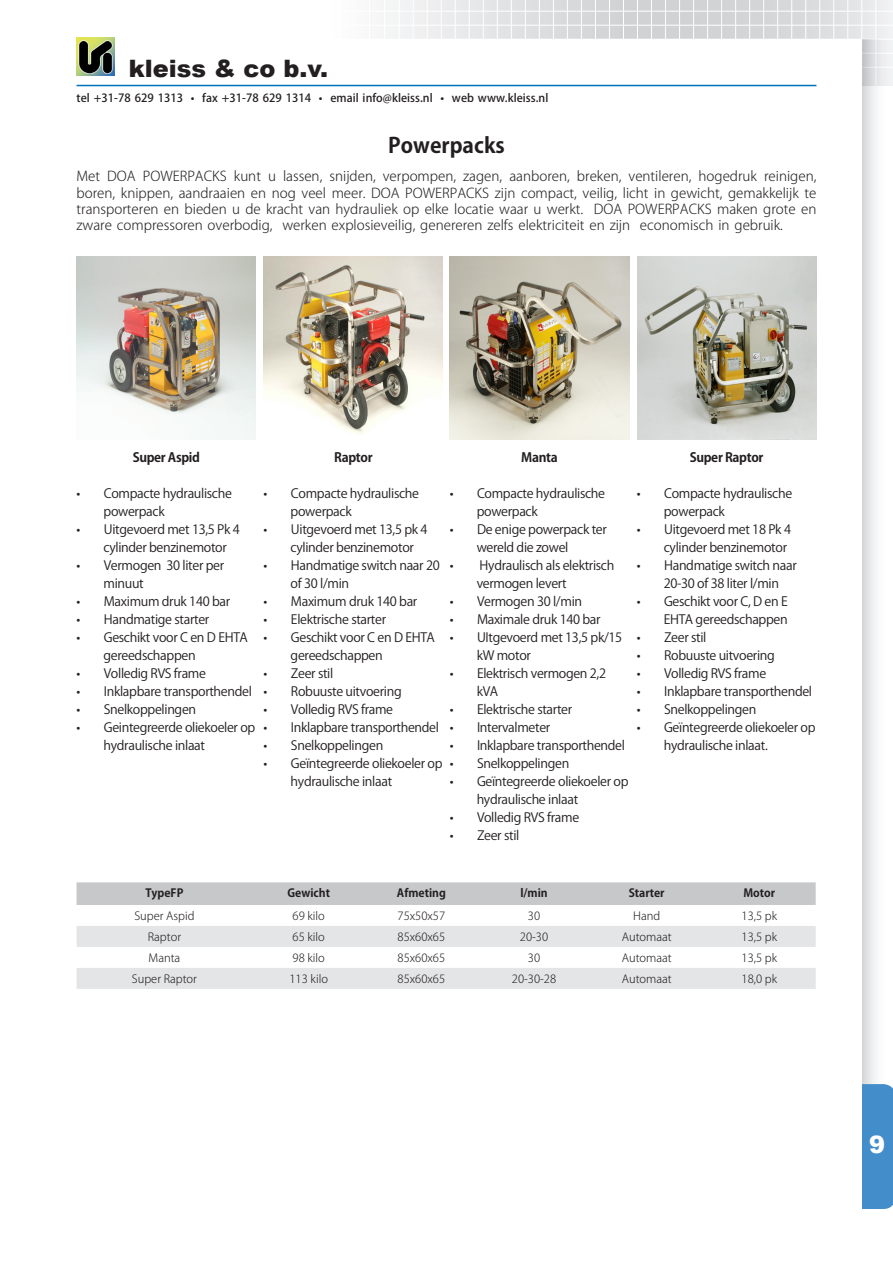
<style>
.page{position:relative;width:893px;height:1263px;background:#fff}
.page>*{position:absolute;margin:0;border:0;box-sizing:border-box;transform-origin:0 0}
.t1{font:900 24px "Arial";color:#231f20}
.t2{font:900 24px "Arial";color:#fff}
.t3{font:700 21px "Koz Go Pro";color:#231f20}
.Paragraph_Style_1__K{font:300 13.5px/16.2px "Koz Go Pro";color:#231f20;text-align:justify}
.t4{font:12.75px/18px "Koz Go Pro";letter-spacing:-.025em;color:#231f20}
.t5{font:700 12.75px "Koz Go Pro";letter-spacing:-.025em;color:#231f20}
.t6{font:300 11.25px "Koz Go Pro";color:#231f20}
.t7{font:500 11.25px "Koz Go Pro";letter-spacing:.005em;color:#231f20}
.t8{font:700 11.25px "Koz Go Pro";color:#231f20}
</style>
<div class="page">
<svg style="left:389px;top:0;width:504px;height:86px;background:#dedfe0"></svg>
<hr style="left:875px;top:0;width:1px;height:86px;background:#fff">
<hr style="left:861px;top:0;width:1px;height:81px;background:#fff">
<hr style="left:847px;top:0;width:1px;height:81px;background:#fff">
<hr style="left:833px;top:0;width:1px;height:81px;background:#fff">
<hr style="left:819px;top:0;width:1px;height:81px;background:#fff">
<hr style="left:805px;top:0;width:1px;height:81px;background:#fff">
<hr style="left:791px;top:0;width:1px;height:81px;background:#fff">
<hr style="left:777px;top:0;width:1px;height:81px;background:#fff">
<hr style="left:763px;top:0;width:1px;height:81px;background:#fff">
<hr style="left:749px;top:0;width:1px;height:81px;background:#fff">
<hr style="left:735px;top:0;width:1px;height:81px;background:#fff">
<hr style="left:721px;top:0;width:1px;height:81px;background:#fff">
<hr style="left:707px;top:0;width:1px;height:81px;background:#fff">
<hr style="left:693px;top:0;width:1px;height:81px;background:#fff">
<hr style="left:679px;top:0;width:1px;height:81px;background:#fff">
<hr style="left:665px;top:0;width:1px;height:81px;background:#fff">
<hr style="left:651px;top:0;width:1px;height:81px;background:#fff">
<hr style="left:637px;top:0;width:1px;height:81px;background:#fff">
<hr style="left:623px;top:0;width:1px;height:81px;background:#fff">
<hr style="left:609px;top:0;width:1px;height:81px;background:#fff">
<hr style="left:595px;top:0;width:1px;height:81px;background:#fff">
<hr style="left:581px;top:0;width:1px;height:81px;background:#fff">
<hr style="left:567px;top:0;width:1px;height:81px;background:#fff">
<hr style="left:553px;top:0;width:1px;height:81px;background:#fff">
<hr style="left:539px;top:0;width:1px;height:81px;background:#fff">
<hr style="left:525px;top:0;width:1px;height:73px;background:#fff">
<hr style="left:511px;top:0;width:1px;height:73px;background:#fff">
<hr style="left:497px;top:0;width:1px;height:73px;background:#fff">
<hr style="left:483px;top:0;width:1px;height:73px;background:#fff">
<hr style="left:469px;top:0;width:1px;height:73px;background:#fff">
<hr style="left:455px;top:0;width:1px;height:73px;background:#fff">
<hr style="left:441px;top:0;width:1px;height:73px;background:#fff">
<hr style="left:427px;top:0;width:1px;height:73px;background:#fff">
<hr style="left:413px;top:0;width:1px;height:73px;background:#fff">
<hr style="left:399px;top:0;width:1px;height:73px;background:#fff">
<hr style="left:73px;top:67px;width:820px;height:1px;background:#fff">
<hr style="left:73px;top:53px;width:820px;height:1px;background:#fff">
<hr style="left:73px;top:39px;width:820px;height:1px;background:#fff">
<hr style="left:73px;top:25px;width:820px;height:1px;background:#fff">
<hr style="left:73px;top:11px;width:820px;height:1px;background:#fff">
<svg style="left:861px;top:40px;width:27px;height:1044px"></svg>
<div style="left:862px;top:1084px;width:31px;height:125px;background:#448dcb"></div>
<div style="left:64px;top:39px;width:797px;height:1224px;background:#fff"></div>
<img style="left:77px;top:38px;width:38px;height:38px">
<hr style="left:77px;top:85px;width:739px;height:1px;background:#0072bc">
<img style="left:77px;top:256px;width:179px;height:183px">
<img style="left:450px;top:256px;width:179px;height:183px">
<img style="left:637px;top:256px;width:179px;height:183px">
<img style="left:264px;top:256px;width:179px;height:178px">
<div style="left:77px;top:882px;width:739px;height:23px;background:#c7c8ca"></div>
<svg style="left:77px;top:926px;width:739px;height:63px;fill:#e4e5e7"></svg>
<h1 class="t1" style="left:129px;top:51px;width:201px">kleiss &amp; co b.v.</h1>
<p class="t7" style="left:77px;top:91px;width:473px">tel +31-78 629 1313 • fax +31-78 629 1314 • email info@kleiss.nl • web www.kleiss.nl</p>
<p class="t3" style="left:388px;top:132px;width:118px">Powerpacks</p>
<p class="Paragraph_Style_1__K" style="left:77px;top:168px;width:741px">Met DOA POWERPACKS kunt u lassen, snijden, verpompen, zagen, aanboren, breken, ventileren, hogedruk reinigen, boren, knippen, aandraaien en nog veel meer. DOA POWERPACKS zijn compact, veilig, licht in gewicht, gemakkelijk te transporteren en bieden u de kracht van hydrauliek op elke locatie waar u werkt. DOA POWERPACKS maken grote en zware compressoren overbodig, werken explosieveilig, genereren zelfs elektriciteit en zijn economisch in gebruik.</p>
<p class="t5" style="left:133px;top:449px;width:69px">Super Aspid</p>
<p class="t4" style="left:104px;top:485px;width:130px;text-indent:-27px">• Compacte hydraulische powerpack</p>
<p class="t4" style="left:104px;top:521px;width:138px;text-indent:-27px">• Uitgevoerd met 13,5 Pk 4 cylinder benzinemotor</p>
<p class="t4" style="left:104px;top:557px;width:122px;text-indent:-27px">• Vermogen 30 liter per minuut</p>
<p class="t4" style="left:77px;top:593px;width:155px">• Maximum druk 140 bar</p>
<p class="t4" style="left:77px;top:611px;width:134px">• Handmatige starter</p>
<p class="t4" style="left:104px;top:629px;width:146px;text-indent:-27px">• Geschikt voor C en D EHTA gereedschappen</p>
<p class="t4" style="left:77px;top:665px;width:131px">• Volledig RVS frame</p>
<p class="t4" style="left:77px;top:683px;width:177px">• Inklapbare transporthendel</p>
<p class="t4" style="left:77px;top:701px;width:121px">• Snelkoppelingen</p>
<p class="t4" style="left:104px;top:719px;width:153px;text-indent:-27px">• Geintegreerde oliekoeler op hydraulische inlaat</p>
<p class="t5" style="left:334px;top:449px;width:40px">Raptor</p>
<p class="t4" style="left:291px;top:485px;width:130px;text-indent:-27px">• Compacte hydraulische powerpack</p>
<p class="t4" style="left:291px;top:521px;width:138px;text-indent:-27px">• Uitgevoerd met 13,5 pk 4 cylinder benzinemotor</p>
<p class="t4" style="left:291px;top:557px;width:151px;text-indent:-27px">• Handmatige switch naar 20 of 30 l/min</p>
<p class="t4" style="left:264px;top:593px;width:155px">• Maximum druk 140 bar</p>
<p class="t4" style="left:264px;top:611px;width:124px">• Elektrische starter</p>
<p class="t4" style="left:291px;top:629px;width:146px;text-indent:-27px">• Geschikt voor C en D EHTA gereedschappen</p>
<p class="t4" style="left:264px;top:665px;width:71px">• Zeer stil</p>
<p class="t4" style="left:264px;top:683px;width:140px">• Robuuste uitvoering</p>
<p class="t4" style="left:264px;top:701px;width:131px">• Volledig RVS frame</p>
<p class="t4" style="left:264px;top:719px;width:177px">• Inklapbare transporthendel</p>
<p class="t4" style="left:264px;top:737px;width:121px">• Snelkoppelingen</p>
<p class="t4" style="left:291px;top:755px;width:153px;text-indent:-27px">• Geïntegreerde oliekoeler op hydraulische inlaat</p>
<p class="t5" style="left:521px;top:449px;width:38px">Manta</p>
<p class="t4" style="left:477px;top:485px;width:130px;text-indent:-27px">• Compacte hydraulische powerpack</p>
<p class="t4" style="left:477px;top:521px;width:132px;text-indent:-27px">• De enige powerpack ter wereld die zowel</p>
<p class="t4" style="left:477px;top:557px;width:139px;text-indent:-27px">• Hydraulisch als elektrisch vermogen levert</p>
<p class="t4" style="left:450px;top:593px;width:134px">• Vermogen 30 l/min</p>
<p class="t4" style="left:450px;top:611px;width:152px">• Maximale druk 140 bar</p>
<p class="t4" style="left:477px;top:629px;width:147px;text-indent:-27px">• UItgevoerd met 13,5 pk/15 kW motor</p>
<p class="t4" style="left:477px;top:665px;width:131px;text-indent:-27px">• Elektrisch vermogen 2,2 kVA</p>
<p class="t4" style="left:450px;top:701px;width:124px">• Elektrische starter</p>
<p class="t4" style="left:450px;top:719px;width:102px">• Intervalmeter</p>
<p class="t4" style="left:450px;top:737px;width:177px">• Inklapbare transporthendel</p>
<p class="t4" style="left:450px;top:755px;width:121px">• Snelkoppelingen</p>
<p class="t4" style="left:477px;top:773px;width:153px;text-indent:-27px">• Geïntegreerde oliekoeler op hydraulische inlaat</p>
<p class="t4" style="left:450px;top:809px;width:131px">• Volledig RVS frame</p>
<p class="t4" style="left:450px;top:827px;width:71px">• Zeer stil</p>
<p class="t5" style="left:690px;top:449px;width:75px">Super Raptor</p>
<p class="t4" style="left:664px;top:485px;width:130px;text-indent:-27px">• Compacte hydraulische powerpack</p>
<p class="t4" style="left:664px;top:521px;width:129px;text-indent:-27px">• Uitgevoerd met 18 Pk 4 cylinder benzinemotor</p>
<p class="t4" style="left:664px;top:557px;width:134px;text-indent:-27px">• Handmatige switch naar<br>20-30 of 38 liter l/min</p>
<p class="t4" style="left:637px;top:593px;width:152px;text-align:right">• Geschikt voor C, D en E<br>EHTA gereedschappen</p>
<p class="t4" style="left:637px;top:629px;width:71px">• Zeer stil</p>
<p class="t4" style="left:637px;top:647px;width:140px">• Robuuste uitvoering</p>
<p class="t4" style="left:637px;top:665px;width:131px">• Volledig RVS frame</p>
<p class="t4" style="left:637px;top:683px;width:177px">• Inklapbare transporthendel</p>
<p class="t4" style="left:637px;top:701px;width:121px">• Snelkoppelingen</p>
<p class="t4" style="left:664px;top:719px;width:153px;text-indent:-27px">• Geïntegreerde oliekoeler op hydraulische inlaat.</p>
<p class="t8" style="left:146px;top:886px;width:39px">TypeFP</p>
<p class="t8" style="left:287px;top:886px;width:44px">Gewicht</p>
<p class="t8" style="left:397px;top:886px;width:50px">Afmeting</p>
<p class="t8" style="left:520px;top:886px;width:29px">l/min</p>
<p class="t8" style="left:629px;top:886px;width:37px">Starter</p>
<p class="t8" style="left:743px;top:886px;width:33px">Motor</p>
<p class="t6" style="left:134px;top:908px;width:62px">Super Aspid</p>
<p class="t6" style="left:293px;top:908px;width:34px">69 kilo</p>
<p class="t6" style="left:398px;top:908px;width:49px">75x50x57</p>
<p class="t6" style="left:528px;top:908px;width:14px">30</p>
<p class="t6" style="left:633px;top:908px;width:29px">Hand</p>
<p class="t6" style="left:741px;top:908px;width:37px">13,5 pk</p>
<p class="t6" style="left:148px;top:929px;width:35px">Raptor</p>
<p class="t6" style="left:293px;top:929px;width:34px">65 kilo</p>
<p class="t6" style="left:398px;top:929px;width:49px">85x60x65</p>
<p class="t6" style="left:520px;top:929px;width:30px">20-30</p>
<p class="t6" style="left:622px;top:929px;width:52px">Automaat</p>
<p class="t6" style="left:741px;top:929px;width:37px">13,5 pk</p>
<p class="t6" style="left:149px;top:950px;width:33px">Manta</p>
<p class="t6" style="left:293px;top:950px;width:34px">98 kilo</p>
<p class="t6" style="left:398px;top:950px;width:49px">85x60x65</p>
<p class="t6" style="left:528px;top:950px;width:14px">30</p>
<p class="t6" style="left:622px;top:950px;width:52px">Automaat</p>
<p class="t6" style="left:741px;top:950px;width:37px">13,5 pk</p>
<p class="t6" style="left:132px;top:971px;width:67px">Super Raptor</p>
<p class="t6" style="left:289px;top:971px;width:40px">113 kilo</p>
<p class="t6" style="left:398px;top:971px;width:49px">85x60x65</p>
<p class="t6" style="left:512px;top:971px;width:46px">20-30-28</p>
<p class="t6" style="left:622px;top:971px;width:52px">Automaat</p>
<p class="t6" style="left:741px;top:971px;width:37px">18,0 pk</p>
<h1 class="t2" style="left:869px;top:1127px;width:18px">9</h1>
</div>
